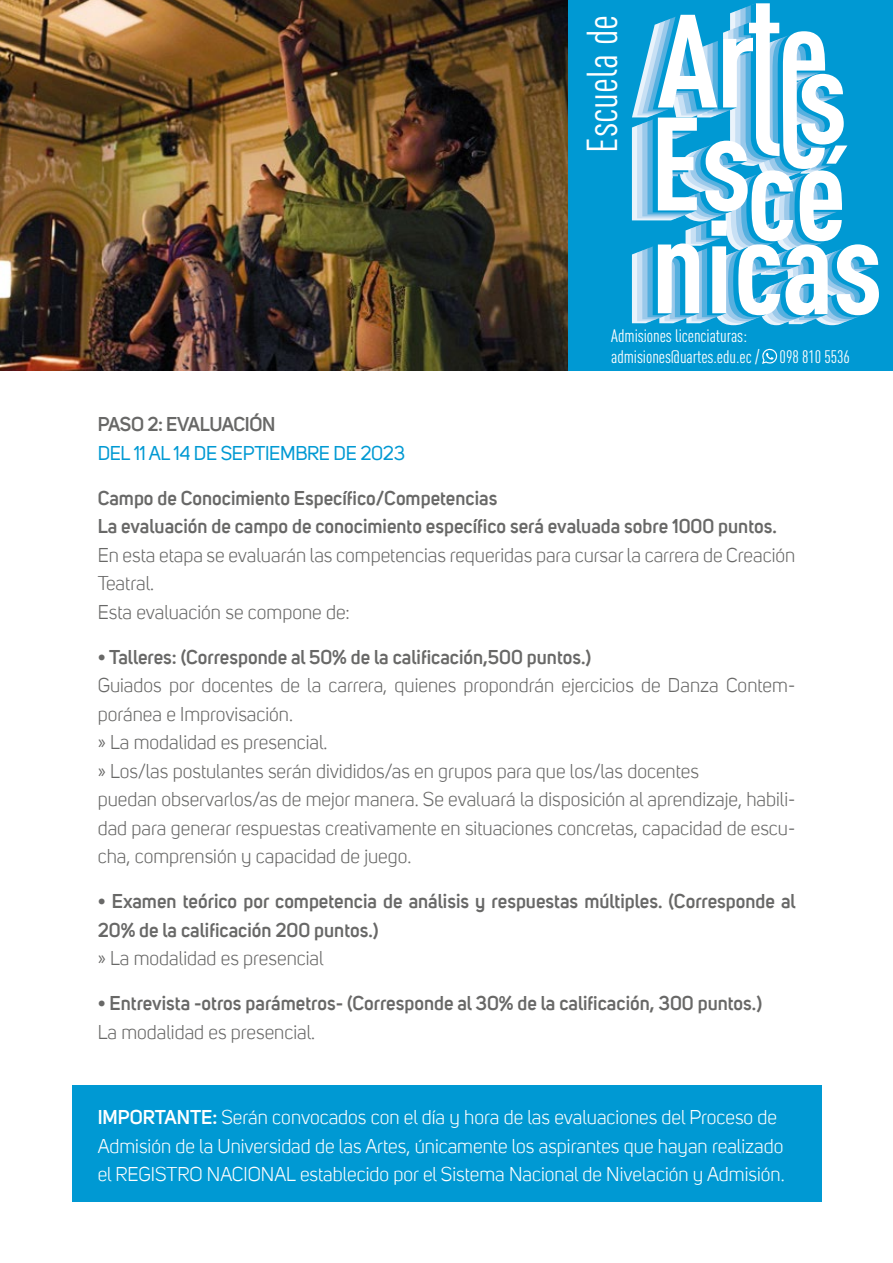
<style>
.page{position:relative;width:893px;height:1263px;background:#fff}
.page>*{position:absolute;margin:0;border:0;box-sizing:border-box;transform-origin:0 0}
.t1{font:condensed 42.6px "DIN Pro";color:#fff}
.t2{font:19.5px/28.5px "Uni Sans";color:#686867}
.t3{font:600 19.5px/28.5px "Uni Sans";color:#686867}
.t4{font:19.5px/28.5px "Uni Sans";color:#fff}
.t5{font:19.5px "Uni Sans";letter-spacing:-.015em;color:#0099d3}
.t6{font:600 19.5px "Uni Sans";letter-spacing:-.02em;color:#686867}
.t7{font:condensed 17.85px/20.9px "DIN Pro";letter-spacing:-.005em;color:#fff}
.s1{font-weight:600}
</style>
<div class="page">
<div style="left:531px;top:0;width:362px;height:370px;background:#0099d3"></div>
<img style="left:0;top:0;width:567px;height:370px">
<svg style="left:762px;top:349px;width:16px;height:15px"></svg>
<svg style="left:632px;top:3px;width:247px;height:322px"></svg>
<div style="left:72px;top:1085px;width:749px;height:116px;background:#0099d3"></div>
<h1 class="t1" style="left:571px;top:153px;width:139px;rotate:-90deg">Escuela de</h1>
<p class="t7" style="left:611px;top:324px;width:240px">Admisiones licenciaturas: admisiones@uartes.edu.ec / 098 810 5536</p>
<p class="t6" style="left:98px;top:410px;width:179px">PASO 2: EVALUACIÓN</p>
<p class="t5" style="left:98px;top:442px;width:309px">DEL 11 AL 14 DE SEPTIEMBRE DE 2023</p>
<p class="t3" style="left:98px;top:482px;width:681px">Campo de Conocimiento Específico/Competencias<br>La evaluación de campo de conocimiento específico será evaluada sobre 1000 puntos.</p>
<p class="t2" style="left:98px;top:541px;width:699px">En esta etapa se evaluarán las competencias requeridas para cursar la carrera de Creación<br>Teatral.<br>Esta evaluación se compone de:</p>
<p class="t3" style="left:98px;top:641px;width:495px">• Talleres: (Corresponde al 50% de la calificación,500 puntos.)</p>
<p class="t2" style="left:98px;top:671px;width:699px">Guiados por docentes de la carrera, quienes propondrán ejercicios de Danza Contem&shy;poránea e Improvisación.<br>» La modalidad es presencial.<br>» Los/las postulantes serán divididos/as en grupos para que los/las docentes<br>puedan observarlos/as de mejor manera. Se evaluará la disposición al aprendizaje, habili&shy;dad para generar respuestas creativamente en situaciones concretas, capacidad de escu&shy;cha, comprensión y capacidad de juego.</p>
<p class="t3" style="left:98px;top:886px;width:699px">• Examen teórico por competencia de análisis y respuestas múltiples. (Corresponde al<br>20% de la calificación 200 puntos.)</p>
<p class="t2" style="left:98px;top:944px;width:227px">» La modalidad es presencial</p>
<p class="t3" style="left:98px;top:988px;width:666px">• Entrevista -otros parámetros- (Corresponde al 30% de la calificación, 300 puntos.)</p>
<p class="t2" style="left:98px;top:1018px;width:219px">La modalidad es presencial.</p>
<p class="t4" style="left:98px;top:1103px;width:688px"><span class="s1">IMPORTANTE:</span> Serán convocados con el día y hora de las evaluaciones del Proceso de<br>Admisión de la Universidad de las Artes, únicamente los aspirantes que hayan realizado el REGISTRO NACIONAL establecido por el Sistema Nacional de Nivelación y Admisión.</p>
</div>
